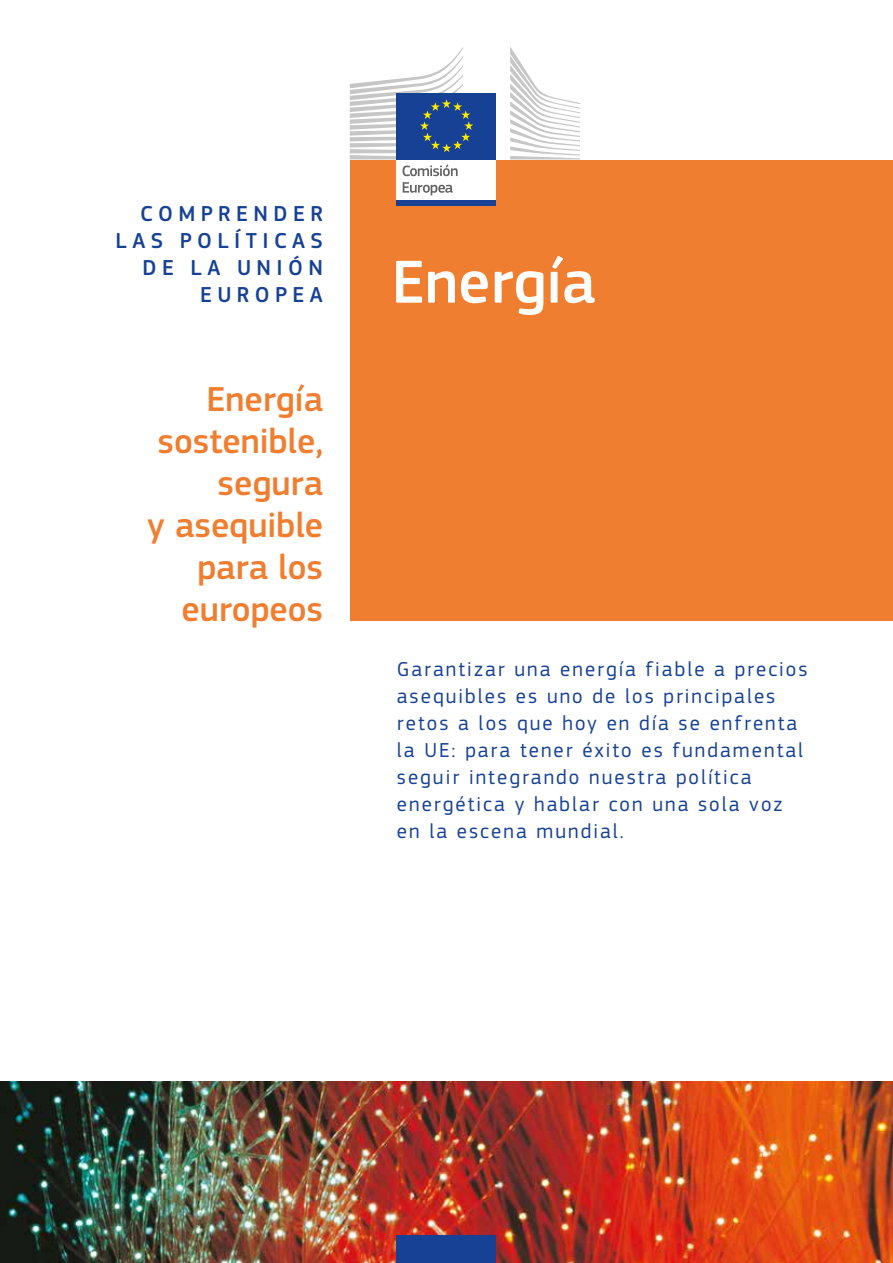
<style>
.page{position:relative;width:893px;height:1263px;background:#fff}
.page>*{position:absolute;margin:0;border:0;box-sizing:border-box;transform-origin:0 0}
.CV_Heading01{font:500 63px "EC Square Sans Pro";color:#fff}
.CV_Heading02{font:500 36px/42px "EC Square Sans Pro";color:#f07e31;text-align:right}
.CV_Heading04{font:500 22.5px/27px "EC Square Sans Pro";letter-spacing:.24em;color:#164194;text-align:right}
.CV_Heading03{font:21px/27px "EC Square Sans Pro";letter-spacing:.1em;color:#164194}
</style>
<div class="page">
<div style="left:350px;top:160px;width:543px;height:461px;background:#f07e31"></div>
<img style="left:0;top:1081px;width:893px;height:182px">
<div style="left:397px;top:157px;width:99px;height:45px;background:#fff"></div>
<div style="left:397px;top:93px;width:99px;height:66px;background:#164194"></div>
<div style="left:397px;top:200px;width:99px;height:6px;background:#164194"></div>
<svg style="left:510px;top:47px;width:70px;height:112px"></svg>
<svg style="left:350px;top:47px;width:123px;height:129px"></svg>
<svg style="left:403px;top:182px;width:50px;height:13px"></svg>
<div style="left:397px;top:1236px;width:99px;height:27px;background:#164194"></div>
<p class="CV_Heading04" style="left:116px;top:201px;width:209px">COMPRENDER<br>LAS POLÍTICAS<br>DE LA UNIÓN<br>EUROPEA</p>
<p class="CV_Heading02" style="left:147px;top:379px;width:177px">Energía sostenible, segura<br>y asequible para los europeos</p>
<p class="CV_Heading01" style="left:392px;top:245px;width:206px">Energía</p>
<p class="CV_Heading03" style="left:397px;top:655px;width:412px">Garantizar una energía fiable a precios asequibles es uno de los principales retos a los que hoy en día se enfrenta la UE: para tener éxito es fundamental seguir integrando nuestra política energética y hablar con una sola voz en la escena mundial.</p>
</div>
